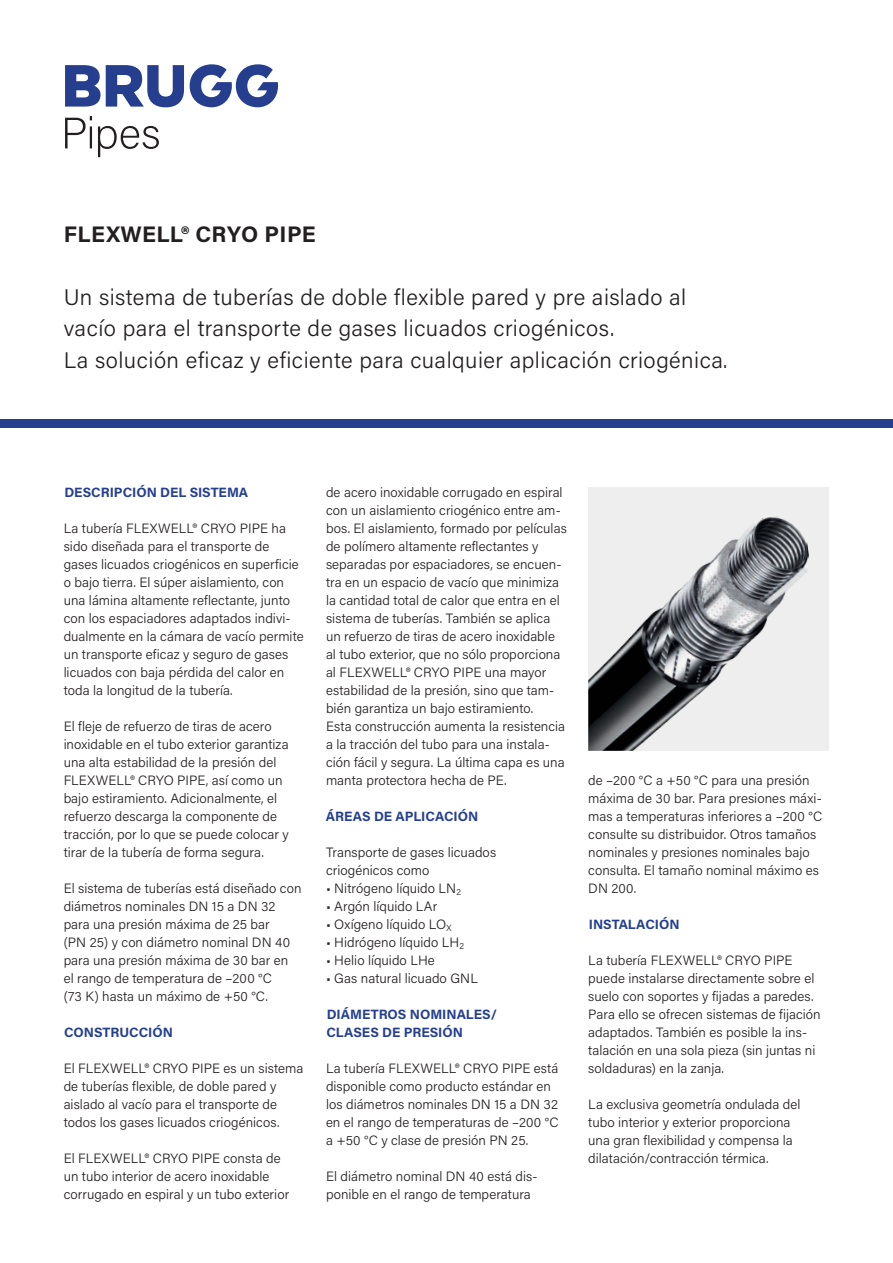
<style>
.page{position:relative;width:893px;height:1263px;background:#fff}
.page>*{position:absolute;margin:0;border:0;box-sizing:border-box;transform-origin:0 0}
.t1{font:300 22.5px/31.5px "Acumin Pro";letter-spacing:.02em;color:#231f20}
.t2{font:700 22.5px "Acumin Pro";letter-spacing:.015em;color:#231f20}
.t3{font:300 13.5px/18px "Acumin Pro";letter-spacing:.005em;color:#231f20}
.t4{font:700 13.5px/18px "Acumin Pro";color:#253f8e}
</style>
<div class="page">
<div style="left:0;top:419px;width:893px;height:9px;background:#253f8e"></div>
<svg style="left:65px;top:65px;width:119px;height:42px"></svg>
<svg style="left:190px;top:64px;width:88px;height:43px"></svg>
<svg style="left:65px;top:116px;width:27px;height:32px"></svg>
<svg style="left:98px;top:126px;width:61px;height:31px"></svg>
<div style="left:588px;top:487px;width:241px;height:264px;background:#eeeeef"></div>
<img style="left:588px;top:516px;width:221px;height:235px">
<h1 class="t2" style="left:64px;top:218px;width:254px">FLEXWELL® CRYO PIPE</h1>
<h1 class="t1" style="left:64px;top:280px;width:665px">Un sistema de tuberías de doble flexible pared y pre aislado al vacío para el transporte de gases licuados criogénicos.<br>La solución eficaz y eficiente para cualquier aplicación criogénica.</h1>
<p class="t4" style="left:64px;top:483px;width:185px">DESCRIPCIÓN DEL SISTEMA</p>
<p class="t3" style="left:64px;top:519px;width:242px">La tubería FLEXWELL® CRYO PIPE ha sido diseñada para el transporte de gases licuados criogénicos en superficie o bajo tierra. El súper aislamiento, con una lámina altamente reflectante, junto con los espaciadores adaptados indivi&shy;dualmente en la cámara de vacío permite un transporte eficaz y seguro de gases licuados con baja pérdida del calor en toda la longitud de la tubería.</p>
<p class="t3" style="left:64px;top:717px;width:227px">El fleje de refuerzo de tiras de acero inoxidable en el tubo exterior garantiza una alta estabilidad de la presión del FLEXWELL® CRYO PIPE, así como un bajo estiramiento. Adicionalmente, el refuerzo descarga la componente de tracción, por lo que se puede colocar y tirar de la tubería de forma segura.</p>
<p class="t3" style="left:64px;top:879px;width:239px">El sistema de tuberías está diseñado con diámetros nominales DN 15 a DN 32 para una presión máxima de 25 bar<br>(PN 25) y con diámetro nominal DN 40 para una presión máxima de 30 bar en el rango de temperatura de –200 °C<br>(73 K) hasta un máximo de +50 °C.</p>
<p class="t4" style="left:64px;top:1023px;width:111px">CONSTRUCCIÓN</p>
<p class="t3" style="left:64px;top:1059px;width:241px">El FLEXWELL® CRYO PIPE es un sistema de tuberías flexible, de doble pared y aislado al vacío para el transporte de todos los gases licuados criogénicos.</p>
<p class="t3" style="left:64px;top:1149px;width:227px">El FLEXWELL® CRYO PIPE consta de un tubo interior de acero inoxidable corrugado en espiral y un tubo exterior</p>
<p class="t3" style="left:326px;top:483px;width:242px">de acero inoxidable corrugado en espiral con un aislamiento criogénico entre am&shy;bos. El aislamiento, formado por películas de polímero altamente reflectantes y separadas por espaciadores, se encuen&shy;tra en un espacio de vacío que minimiza la cantidad total de calor que entra en el sistema de tuberías. También se aplica un refuerzo de tiras de acero inoxidable al tubo exterior, que no sólo proporciona al FLEXWELL® CRYO PIPE una mayor estabilidad de la presión, sino que tam&shy;bién garantiza un bajo estiramiento.<br>Esta construcción aumenta la resistencia a la tracción del tubo para una instala&shy;ción fácil y segura. La última capa es una manta protectora hecha de PE.</p>
<p class="t4" style="left:326px;top:807px;width:154px">ÁREAS DE APLICACIÓN</p>
<p class="t3" style="left:326px;top:843px;width:172px">Transporte de gases licuados criogénicos como</p>
<p class="t3" style="left:326px;top:879px;width:137px">• Nitrógeno líquido LN<sub>2</sub></p>
<p class="t3" style="left:326px;top:897px;width:113px">• Argón líquido LAr</p>
<p class="t3" style="left:326px;top:915px;width:127px">• Oxígeno líquido LO<sub>X</sub></p>
<p class="t3" style="left:326px;top:933px;width:140px">• Hidrógeno líquido LH<sub>2</sub></p>
<p class="t3" style="left:326px;top:951px;width:110px">• Helio líquido LHe</p>
<p class="t3" style="left:326px;top:969px;width:153px">• Gas natural licuado GNL</p>
<p class="t4" style="left:326px;top:1005px;width:172px">DIÁMETROS NOMINALES/<br>CLASES DE PRESIÓN</p>
<p class="t3" style="left:326px;top:1059px;width:234px">La tubería FLEXWELL® CRYO PIPE está disponible como producto estándar en los diámetros nominales DN 15 a DN 32 en el rango de temperaturas de –200 °C a +50 °C y clase de presión PN 25.</p>
<p class="t3" style="left:326px;top:1167px;width:213px">El diámetro nominal DN 40 está dis&shy;ponible en el rango de temperatura</p>
<p class="t3" style="left:588px;top:771px;width:235px">de –200 °C a +50 °C para una presión máxima de 30 bar. Para presiones máxi&shy;mas a temperaturas inferiores a –200 °C consulte su distribuidor. Otros tamaños nominales y presiones nominales bajo consulta. El tamaño nominal máximo es DN 200.</p>
<p class="t4" style="left:589px;top:915px;width:92px">INSTALACIÓN</p>
<p class="t3" style="left:588px;top:951px;width:234px">La tubería FLEXWELL® CRYO PIPE puede instalarse directamente sobre el suelo con soportes y fijadas a paredes.<br>Para ello se ofrecen sistemas de fijación adaptados. También es posible la ins&shy;talación en una sola pieza (sin juntas ni soldaduras) en la zanja.</p>
<p class="t3" style="left:588px;top:1095px;width:214px">La exclusiva geometría ondulada del tubo interior y exterior proporciona una gran flexibilidad y compensa la dilatación/contracción térmica.</p>
</div>
